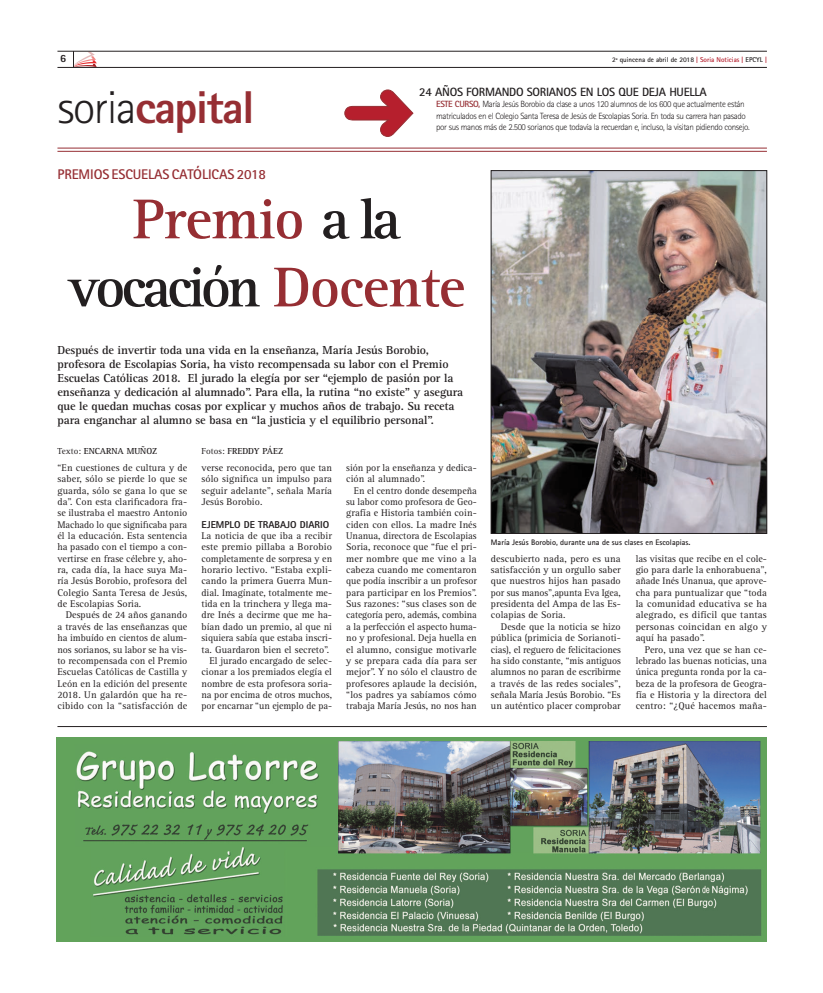
<style>
.page{position:relative;width:823px;height:993px;background:#fff}
.page>*{position:absolute;margin:0;border:0;box-sizing:border-box;transform-origin:0 0}
.t1{font:700 58px/68px "Rotis Serif Std";letter-spacing:-.02em;color:#962e33;text-align:center}
.t2{font:800 46px "Rotis Sans Serif Std";letter-spacing:-.035em;color:#962e33}
.t3{font:700 14px "Rotis Sans Serif Std";letter-spacing:-.01em;color:#962e33}
.t4{font:700 12px/14px "Rotis Serif Std";letter-spacing:-.01em;color:#231f20}
.t5{font:700 12px "Rotis Sans Serif Std";letter-spacing:-.025em;color:#231f20}
.t6{font:800 11px "Rotis Sans Serif Std";color:#231f20}
.t7{font:10px/11.3px "Rotis Serif Std";letter-spacing:.005em;color:#231f20;text-align:justify}
.t8{font:800 10px "Rotis Sans Serif Std";letter-spacing:.005em;color:#231f20}
.t9{font:300 9px/11px "Rotis Sans Serif Std";letter-spacing:-.04em;color:#231f20}
.t10{font:700 9px "Rotis Serif Std";color:#231f20}
.t11{font:700 8px "Rotis Sans Serif Std";color:#231f20}
.t12{font:700 7px "Rotis Sans Serif Std";color:#231f20}
.s1{color:#b61f2d}
.s2{font-weight:300;color:#231f20}
.s3{font-weight:700;color:#962e33}
.s4{color:#231f20}
.s5{font-weight:400}
</style>
<div class="page">
<hr style="left:57px;top:148px;width:709px;height:1px;background:#962e33">
<hr style="left:57px;top:151px;width:709px;height:1px;background:#962e33">
<svg style="left:344px;top:89px;width:70px;height:48px"></svg>
<hr style="left:57px;top:726px;width:709px;height:1px;background:#231f20">
<hr style="left:57px;top:67px;width:709px;height:1px;background:#231f20">
<hr style="left:57px;top:51px;width:709px;height:1px;background:#231f20">
<svg style="left:73px;top:51px;width:24px;height:16px"></svg>
<img style="left:492px;top:172px;width:272px;height:359px">
<div style="left:490px;top:170px;width:276px;height:363px;border:1px solid #231f20"></div>
<img style="left:57px;top:737px;width:709px;height:204px">
<p class="t6" style="left:60px;top:52px;width:8px">6</p>
<p class="t12" style="left:611px;top:56px;width:156px">2ª quincena de abril de 2018 <span class="s1">| Soria Noticias |</span> EPCYL <span class="s1">|</span></p>
<h2 class="t2" style="left:57px;top:78px;width:198px"><span class="s2">soria</span>capital</h2>
<p class="t5" style="left:419px;top:85px;width:289px">24 AÑOS FORMANDO SORIANOS EN LOS QUE DEJA HUELLA</p>
<p class="t9" style="left:436px;top:99px;width:314px"><span class="s3">ESTE CURSO,</span> María Jesús Borobio da clase a unos 120 alumnos de los 600 que actualmente están matriculados en el Colegio Santa Teresa de Jesús de Escolapias Soria. En toda su carrera han pasado por sus manos más de 2.500 sorianos que todavía la recuerdan e, incluso, la visitan pidiendo consejo.</p>
<h3 class="t3" style="left:57px;top:165px;width:210px">PREMIOS ESCUELAS CATÓLICAS 2018</h3>
<h1 class="t1" style="left:68px;top:186px;width:399px">Premio <span class="s4">a la vocación</span> Docente</h1>
<p class="t4" style="left:57px;top:343px;width:407px">Después de invertir toda una vida en la enseñanza, María Jesús Borobio, profesora de Escolapias Soria, ha visto recompensada su labor con el Premio Escuelas Católicas 2018. El jurado la elegía por ser “ejemplo de pasión por la enseñanza y dedicación al alumnado”. Para ella, la rutina “no existe” y asegura que le quedan muchas cosas por explicar y muchos años de trabajo. Su receta para enganchar al alumno se basa en “la justicia y el equilibrio personal”.</p>
<p class="t10" style="left:57px;top:445px;width:101px"><span class="s5">Texto:</span> ENCARNA MUÑOZ</p>
<p class="t10" style="left:201px;top:445px;width:83px"><span class="s5">Fotos:</span> FREDDY PÁEZ</p>
<p class="t7" style="left:57px;top:462px;width:131px">“En cuestiones de cultura y de saber, sólo se pierde lo que se guarda, sólo se gana lo que se da”. Con esta clarificadora fra&shy;se ilustraba el maestro Antonio Machado lo que significaba para él la educación. Esta sentencia ha pasado con el tiempo a con&shy;vertirse en frase célebre y, aho&shy;ra, cada día, la hace suya Ma&shy;ría Jesús Borobio, profesora del Colegio Santa Teresa de Jesús, de Escolapias Soria.</p>
<p class="t7" style="left:57px;top:609px;width:131px;text-indent:8px">Después de 24 años ganando a través de las enseñanzas que ha imbuído en cientos de alum&shy;nos sorianos, su labor se ha vis&shy;to recompensada con el Premio Escuelas Católicas de Castilla y León en la edición del presente 2018. Un galardón que ha re&shy;cibido con la “satisfacción de</p>
<p class="t7" style="left:201px;top:462px;width:132px">verse reconocida, pero que tan sólo significa un impulso para seguir adelante”, señala María Jesús Borobio.</p>
<p class="t8" style="left:201px;top:517px;width:129px">EJEMPLO DE TRABAJO DIARIO</p>
<p class="t7" style="left:201px;top:530px;width:132px;text-align:right">La noticia de que iba a recibir este premio pillaba a Borobio completamente de sorpresa y en horario lectivo. “Estaba expli&shy;cando la primera Guerra Mun&shy;dial. Imagínate, totalmente me&shy;tida en la trinchera y llega ma&shy;dre Inés a decirme que me ha&shy;bían dado un premio, al que ni siquiera sabía que estaba inscri&shy;ta. Guardaron bien el secreto”.<br>El jurado encargado de selec&shy;cionar a los premiados elegía el nombre de esta profesora soria&shy;na por encima de otros muchos, por encarnar “un ejemplo de pa-</p>
<p class="t7" style="left:346px;top:462px;width:132px">sión por la enseñanza y dedica&shy;ción al alumnado”.</p>
<p class="t7" style="left:346px;top:485px;width:132px;text-indent:8px">En el centro donde desempeña su labor como profesora de Geo&shy;grafía e Historia también coin&shy;ciden con ellos. La madre Inés Unanua, directora de Escolapias Soria, reconoce que “fue el pri&shy;mer nombre que me vino a la cabeza cuando me comentaron que podía inscribir a un profesor para participar en los Premios”.<br>Sus razones: “sus clases son de categoría pero, además, combina a la perfección el aspecto huma&shy;no y profesional. Deja huella en el alumno, consigue motivarle y se prepara cada día para ser mejor”. Y no sólo el claustro de profesores aplaude la decisión, “los padres ya sabíamos cómo trabaja María Jesús, no nos han</p>
<p class="t11" style="left:490px;top:536px;width:201px">María Jesús Borobio, durante una de sus clases en Escolapias.</p>
<p class="t7" style="left:490px;top:553px;width:131px">descubierto nada, pero es una satisfacción y un orgullo saber que nuestros hijos han pasado por sus manos”,apunta Eva Igea, presidenta del Ampa de las Es&shy;colapias de Soria.</p>
<p class="t7" style="left:490px;top:621px;width:131px;text-indent:10px">Desde que la noticia se hizo pública (primicia de Sorianoti&shy;cias), el reguero de felicitaciones ha sido constante, “mis antiguos alumnos no paran de escribirme a través de las redes sociales”, señala María Jesús Borobio. “Es un auténtico placer comprobar</p>
<p class="t7" style="left:635px;top:553px;width:133px">las visitas que recibe en el cole&shy;gio para darle la enhorabuena”, añade Inés Unanua, que aprove&shy;cha para puntualizar que “toda la comunidad educativa se ha alegrado, es difícil que tantas personas coincidan en algo y aquí ha pasado”.</p>
<p class="t7" style="left:635px;top:643px;width:133px;text-indent:9px">Pero, una vez que se han ce&shy;lebrado las buenas noticias, una única pregunta ronda por la ca&shy;beza de la profesora de Geogra&shy;fía e Historia y la directora del centro: “¿Qué hacemos maña-</p>
</div>
